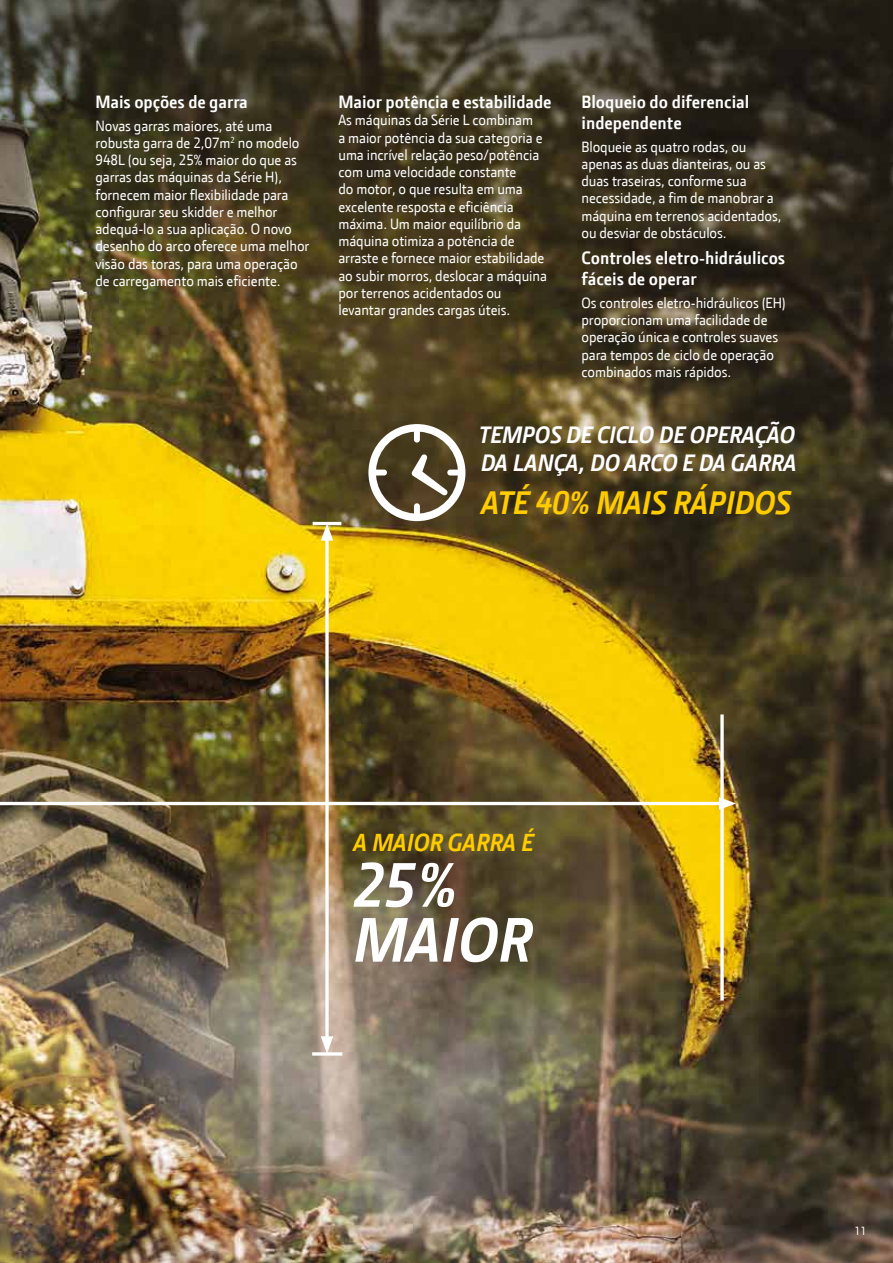
<style>
.page{position:relative;width:893px;height:1263px;background:#fff}
.page>*{position:absolute;margin:0;border:0;box-sizing:border-box;transform-origin:0 0}
.t1{font:italic 700 63.3px/54.9px "JD Sans";color:#fff}
.t2{font:italic 700 33px "JD Sans";color:#fc0}
.t3{font:italic 700 24.9px "JD Sans";color:#fc0}
.t4{font:italic 700 24px/28.5px "JD Sans";color:#fff}
.t5{font:700 18px/21px "JD Sans";color:#fff}
.t6{font:15px/17.2px "JD Sans";letter-spacing:-.005em;color:#fff}
.t7{font:12px "JD Sans";color:#fff}
</style>
<div class="page">
<img style="left:0;top:0;width:893px;height:1263px">
<hr style="left:0;top:802px;width:725px;height:3px;background:#fff">
<svg style="left:719px;top:797px;width:17px;height:13px"></svg>
<svg style="left:720px;top:714px;width:4px;height:286px"></svg>
<hr style="left:313px;top:522px;width:28px;height:3px;background:#fff">
<hr style="left:312px;top:1052px;width:30px;height:3px;background:#fff">
<svg style="left:325px;top:541px;width:4px;height:495px"></svg>
<svg style="left:321px;top:525px;width:12px;height:16px"></svg>
<svg style="left:321px;top:1036px;width:12px;height:17px"></svg>
<svg style="left:368px;top:424px;width:97px;height:97px"></svg>
<p class="t5" style="left:95px;top:91px;width:154px">Mais opções de garra</p>
<p class="t6" style="left:95px;top:117px;width:215px">Novas garras maiores, até uma robusta garra de 2,07m<sup>2</sup> no modelo<br>948L (ou seja, 25% maior do que as garras das máquinas da Série H), fornecem maior flexibilidade para configurar seu skidder e melhor adequá-lo a sua aplicação. O novo desenho do arco oferece uma melhor visão das toras, para uma operação de carregamento mais eficiente.</p>
<p class="t5" style="left:338px;top:91px;width:215px">Maior potência e estabilidade</p>
<p class="t6" style="left:338px;top:112px;width:210px">As máquinas da Série L combinam<br>a maior potência da sua categoria e uma incrível relação peso/potência com uma velocidade constante<br>do motor, o que resulta em uma excelente resposta e eficiência máxima. Um maior equilíbrio da máquina otimiza a potência de arraste e fornece maior estabilidade ao subir morros, deslocar a máquina por terrenos acidentados ou levantar grandes cargas úteis.</p>
<p class="t5" style="left:581px;top:91px;width:169px">Bloqueio do diferencial independente</p>
<p class="t6" style="left:581px;top:138px;width:201px">Bloqueie as quatro rodas, ou apenas as duas dianteiras, ou as duas traseiras, conforme sua necessidade, a fim de manobrar a máquina em terrenos acidentados, ou desviar de obstáculos.</p>
<p class="t5" style="left:581px;top:248px;width:205px">Controles eletro-hidráulicos fáceis de operar</p>
<p class="t6" style="left:581px;top:294px;width:206px">Os controles eletro-hidráulicos (EH) proporcionam uma facilidade de operação única e controles suaves para tempos de ciclo de operação combinados mais rápidos.</p>
<h3 class="t4" style="left:479px;top:421px;width:319px">TEMPOS DE CICLO DE OPERAÇÃO<br>DA LANÇA, DO ARCO E DA GARRA</h3>
<h2 class="t2" style="left:482px;top:483px;width:311px">ATÉ 40% MAIS RÁPIDOS</h2>
<h3 class="t3" style="left:354px;top:828px;width:181px">A MAIOR GARRA É</h3>
<h1 class="t1" style="left:353px;top:858px;width:180px">25%<br>MAIOR</h1>
<p class="t7" style="left:854px;top:1224px;width:14px">11</p>
</div>
